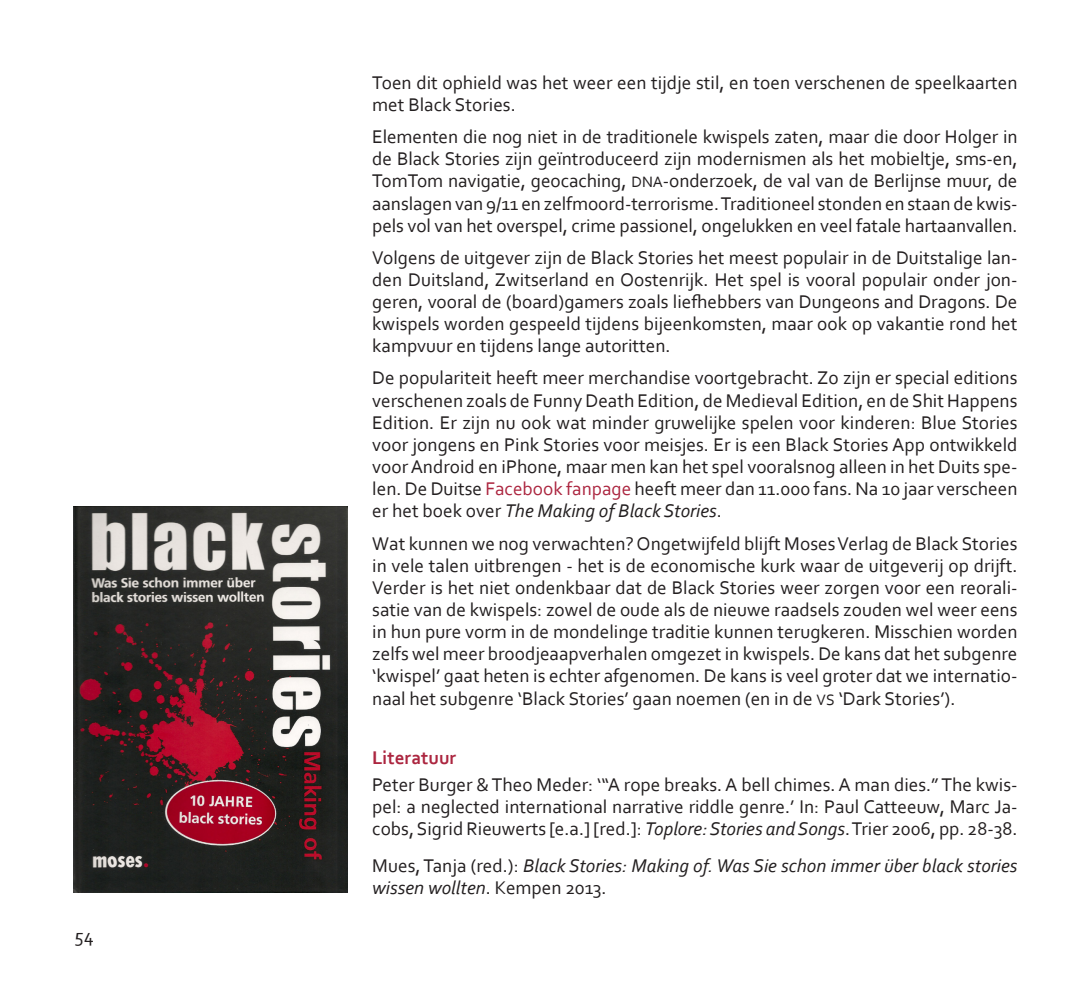
<style>
.page{position:relative;width:1092px;height:993px;background:#fff}
.page>*{position:absolute;margin:0;border:0;box-sizing:border-box;transform-origin:0 0}
.Tekst_na{font:19.25px/22.2px "Corbel";color:#231f20;text-align:justify}
.Tekst_na-2{font:italic 19.25px/22.1px "Corbel";color:#231f20}
.Kop_bold{font:700 19.25px "Corbel";color:#ac2640}
.s1{font-size:15.75px}
.s2{color:#ac2640}
.s3{font-style:italic}
.s4{font-style:normal}
</style>
<div class="page">
<img style="left:74px;top:506px;width:273px;height:386px">
<p class="Tekst_na" style="left:74px;top:923px;width:21px">54</p>
<p class="Tekst_na" style="left:372px;top:71px;width:646px">Toen dit ophield was het weer een tijdje stil, en toen verschenen de speelkaarten met Black Stories.</p>
<p class="Tekst_na" style="left:372px;top:125px;width:646px">Elementen die nog niet in de traditionele kwispels zaten, maar die door Holger in de Black Stories zijn geïntroduceerd zijn modernismen als het mobieltje, sms-en, TomTom navigatie, geocaching, <span class="s1">DNA</span>-onderzoek, de val van de Berlijnse muur, de aanslagen van 9/11 en zelfmoord-terrorisme. Traditioneel stonden en staan de kwis&shy;pels vol van het overspel, crime passionel, ongelukken en veel fatale hartaanvallen.</p>
<p class="Tekst_na" style="left:372px;top:246px;width:646px">Volgens de uitgever zijn de Black Stories het meest populair in de Duitstalige lan&shy;den Duitsland, Zwitserland en Oostenrijk. Het spel is vooral populair onder jon&shy;geren, vooral de (board)gamers zoals liefhebbers van Dungeons and Dragons. De kwispels worden gespeeld tijdens bijeenkomsten, maar ook op vakantie rond het kampvuur en tijdens lange autoritten.</p>
<p class="Tekst_na" style="left:372px;top:366px;width:646px">De populariteit heeft meer merchandise voortgebracht. Zo zijn er special editions verschenen zoals de Funny Death Edition, de Medieval Edition, en de Shit Happens Edition. Er zijn nu ook wat minder gruwelijke spelen voor kinderen: Blue Stories voor jongens en Pink Stories voor meisjes. Er is een Black Stories App ontwikkeld voor Android en iPhone, maar men kan het spel vooralsnog alleen in het Duits spe&shy;len. De Duitse <span class="s2">Facebook fanpage</span> heeft meer dan 11.000 fans. Na 10 jaar verscheen er het boek over <span class="s3">The Making of Black Stories</span>.</p>
<p class="Tekst_na" style="left:372px;top:531px;width:646px">Wat kunnen we nog verwachten? Ongetwijfeld blijft Moses Verlag de Black Stories in vele talen uitbrengen - het is de economische kurk waar de uitgeverij op drijft.<br>Verder is het niet ondenkbaar dat de Black Stories weer zorgen voor een reorali&shy;satie van de kwispels: zowel de oude als de nieuwe raadsels zouden wel weer eens in hun pure vorm in de mondelinge traditie kunnen terugkeren. Misschien worden zelfs wel meer broodjeaapverhalen omgezet in kwispels. De kans dat het subgenre ‘kwispel’ gaat heten is echter afgenomen. De kans is veel groter dat we internatio&shy;naal het subgenre ‘Black Stories’ gaan noemen (en in de <span class="s1">VS</span> ‘Dark Stories’).</p>
<p class="Kop_bold" style="left:372px;top:745px;width:85px">Literatuur</p>
<p class="Tekst_na" style="left:372px;top:772px;width:646px">Peter Burger &amp; Theo Meder: ‘“A rope breaks. A bell chimes. A man dies.” The kwis&shy;pel: a neglected international narrative riddle genre.’ In: Paul Catteeuw, Marc Ja&shy;cobs, Sigrid Rieuwerts [e.a.] [red.]: <span class="s3">Toplore: Stories and Songs</span>. Trier 2006, pp. 28-38.</p>
<p class="Tekst_na-2" style="left:372px;top:854px;width:646px"><span class="s4">Mues, Tanja (red.):</span> Black Stories: Making of. Was Sie schon immer über black stories wissen wollten<span class="s4">. Kempen 2013.</span></p>
</div>
